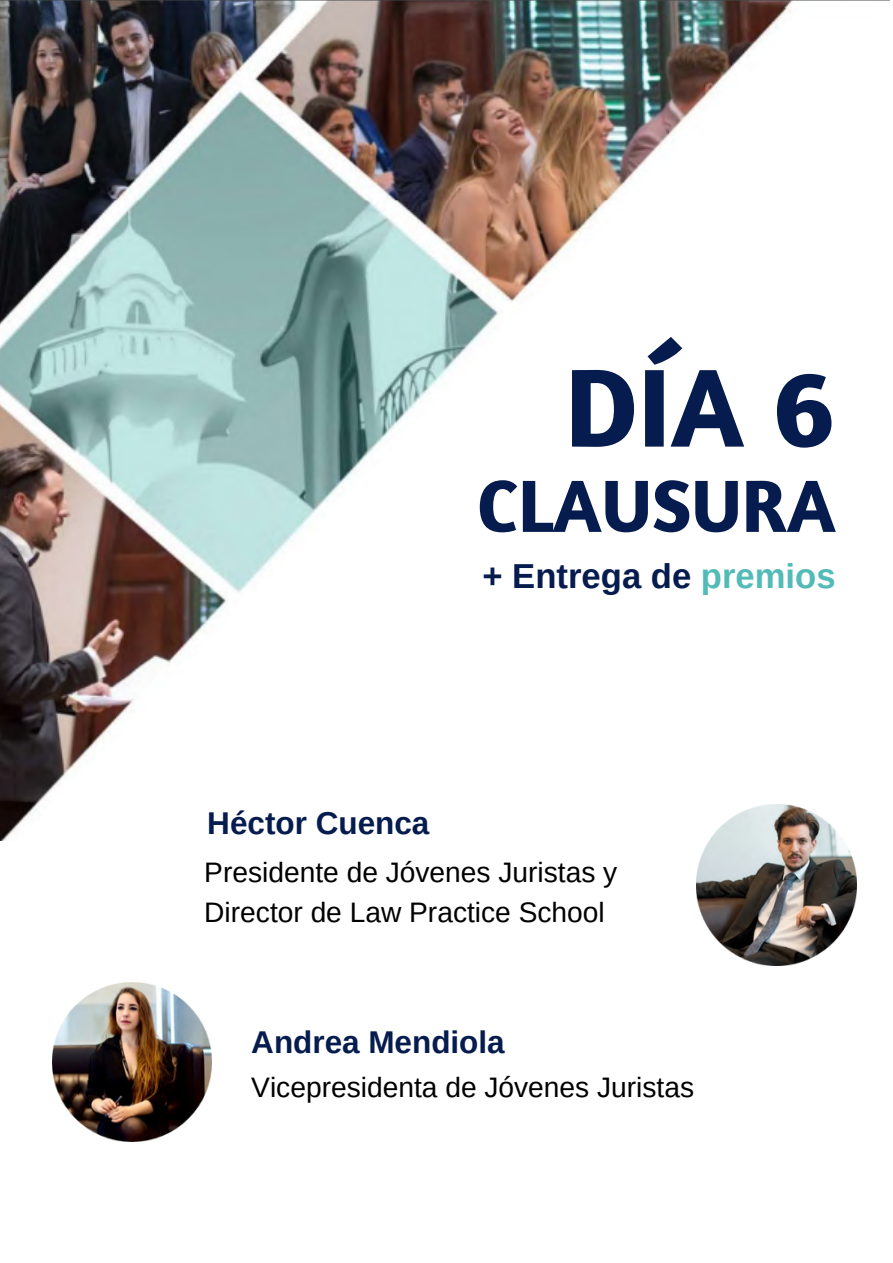
<style>
.page{position:relative;width:893px;height:1263px;background:#fff}
.page>*{position:absolute;margin:0;border:0;box-sizing:border-box;transform-origin:0 0}
.t1{font:700 112.8px "Amaranth";color:#061c4e}
.t2{font:700 75.3px "Amaranth";color:#061c4e}
.t3{font:700 34.65px "Arimo";color:#061c4e}
.t4{font:700 31.5px "Arimo";color:#061c4e}
.t5{font:28.2px "Arimo";color:#000}
.s1{color:#53bbb7}
</style>
<div class="page">
<img style="left:0;top:13px;width:857px;height:887px">
<div style="left:0;top:841px;width:796px;height:420px;background:#fff"></div>
<img style="left:53px;top:982px;width:158px;height:158px">
<img style="left:696px;top:804px;width:160px;height:161px">
<p class="t1" style="left:565px;top:336px;width:271px">DÍA 6</p>
<p class="t2" style="left:477px;top:458px;width:360px">CLAUSURA</p>
<p class="t3" style="left:482px;top:556px;width:354px">+ Entrega de <span class="s1">premios</span></p>
<p class="t4" style="left:207px;top:805px;width:223px">Héctor Cuenca</p>
<p class="t5" style="left:204px;top:856px;width:414px">Presidente de Jóvenes Juristas y</p>
<p class="t5" style="left:204px;top:896px;width:402px">Director de Law Practice School</p>
<p class="t4" style="left:251px;top:1024px;width:255px">Andrea Mendiola</p>
<p class="t5" style="left:251px;top:1071px;width:444px">Vicepresidenta de Jóvenes Juristas</p>
</div>
